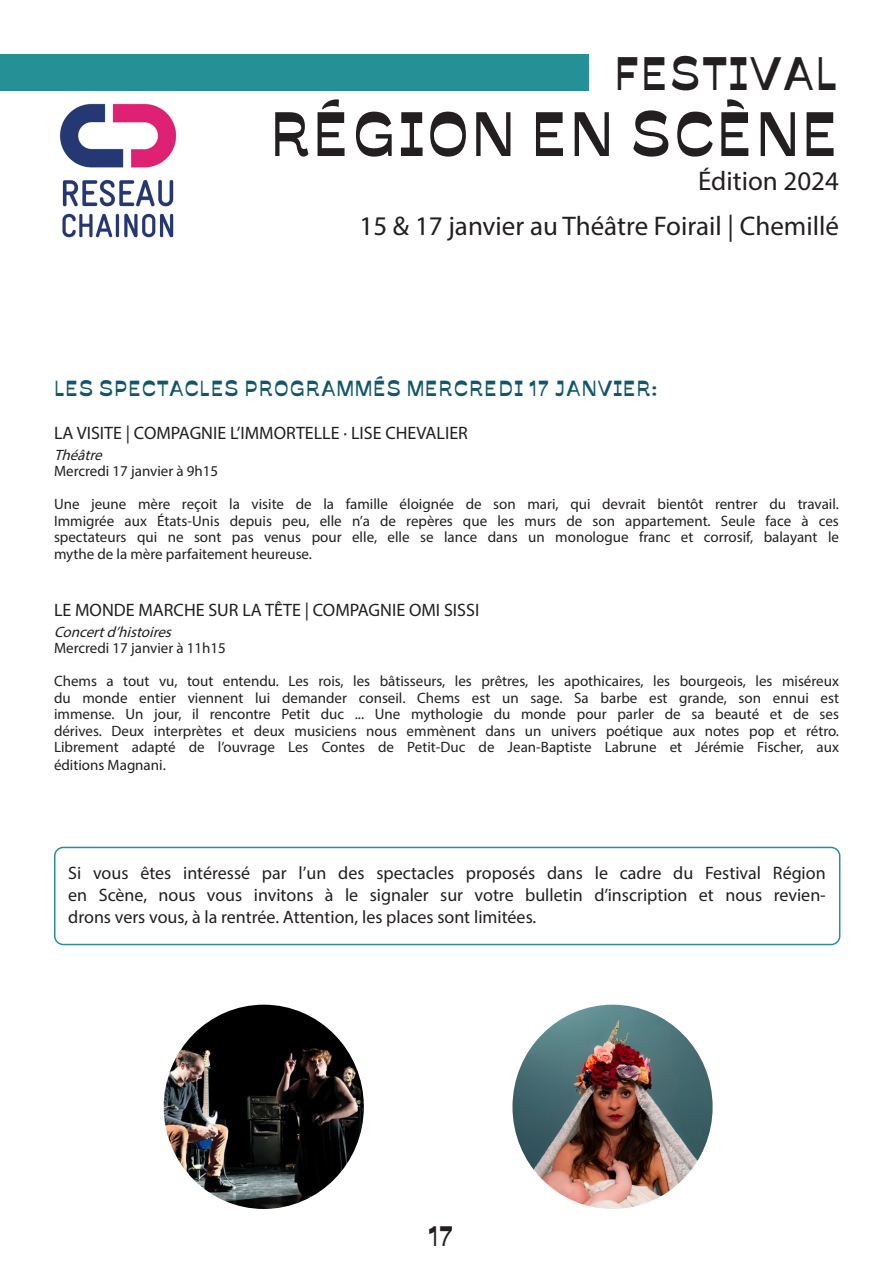
<style>
.page{position:relative;width:893px;height:1263px;background:#fff}
.page>*{position:absolute;margin:0;border:0;box-sizing:border-box;transform-origin:0 0}
.t1{font:60px "Savate";color:#231f20}
.t2{font:45px "Savate";color:#231f20}
.t3{font:27px "Myriad Pro";color:#231f20}
.t4{font:27px "Savate";color:#231f20}
.t5{font:21px "Savate";color:#12566c}
.t6{font:18px/21.6px "Myriad Pro";color:#231f20;text-align:justify}
.t7{font:15px/16.8px "Myriad Pro";color:#231f20;text-align:justify}
.t8{font:italic 15px "Myriad Pro";color:#231f20}
</style>
<div class="page">
<div style="left:0;top:54px;width:589px;height:37px;background:#259197"></div>
<img style="left:59px;top:103px;width:118px;height:135px">
<img style="left:512px;top:1005px;width:201px;height:204px">
<img style="left:164px;top:1005px;width:200px;height:204px">
<div style="left:54px;top:847px;width:786px;height:98px;border:2px solid #259197;border-radius:9px"></div>
<p class="t2" style="left:612px;top:40px;width:228px">FESTIVAL</p>
<p class="t1" style="left:269px;top:89px;width:572px">RÉGION EN SCÈNE</p>
<p class="t3" style="left:698px;top:164px;width:142px">Édition 2024</p>
<p class="t3" style="left:359px;top:209px;width:481px">15 &amp; 17 janvier au Théâtre Foirail | Chemillé</p>
<p class="t5" style="left:54px;top:372px;width:605px">LES SPECTACLES PROGRAMMÉS MERCREDI 17 JANVIER:</p>
<p class="t6" style="left:54px;top:422px;width:415px">LA VISITE | COMPAGNIE L’IMMORTELLE · LISE CHEVALIER</p>
<p class="t8" style="left:54px;top:446px;width:54px">Théâtre</p>
<p class="t7" style="left:54px;top:463px;width:166px">Mercredi 17 janvier à 9h15</p>
<p class="t7" style="left:54px;top:496px;width:787px">Une jeune mère reçoit la visite de la famille éloignée de son mari, qui devrait bientôt rentrer du travail.<br>Immigrée aux États-Unis depuis peu, elle n’a de repères que les murs de son appartement. Seule face à ces spectateurs qui ne sont pas venus pour elle, elle se lance dans un monologue franc et corrosif, balayant le mythe de la mère parfaitement heureuse.</p>
<p class="t6" style="left:54px;top:599px;width:427px">LE MONDE MARCHE SUR LA TÊTE | COMPAGNIE OMI SISSI</p>
<p class="t8" style="left:54px;top:622px;width:123px">Concertd’histoires</p>
<p class="t7" style="left:54px;top:639px;width:173px">Mercredi 17 janvier à 11h15</p>
<p class="t7" style="left:54px;top:672px;width:786px">Chems a tout vu, tout entendu. Les rois, les bâtisseurs, les prêtres, les apothicaires, les bourgeois, les miséreux du monde entier viennent lui demander conseil. Chems est un sage. Sa barbe est grande, son ennui est immense. Un jour, il rencontre Petit duc ... Une mythologie du monde pour parler de sa beauté et de ses dérives. Deux interprètes et deux musiciens nous emmènent dans un univers poétique aux notes pop et rétro.<br>Librement adapté de l’ouvrage Les Contes de Petit-Duc de Jean-Baptiste Labrune et Jérémie Fischer, aux éditions Magnani.</p>
<p class="t6" style="left:68px;top:862px;width:759px">Si vous êtes intéressé par l’un des spectacles proposés dans le cadre du Festival Région en Scène, nous vous invitons à le signaler sur votre bulletin d’inscription et nous revien&shy;drons vers vous, à la rentrée. Attention, les places sont limitées.</p>
<p class="t4" style="left:427px;top:1216px;width:27px">17</p>
</div>
